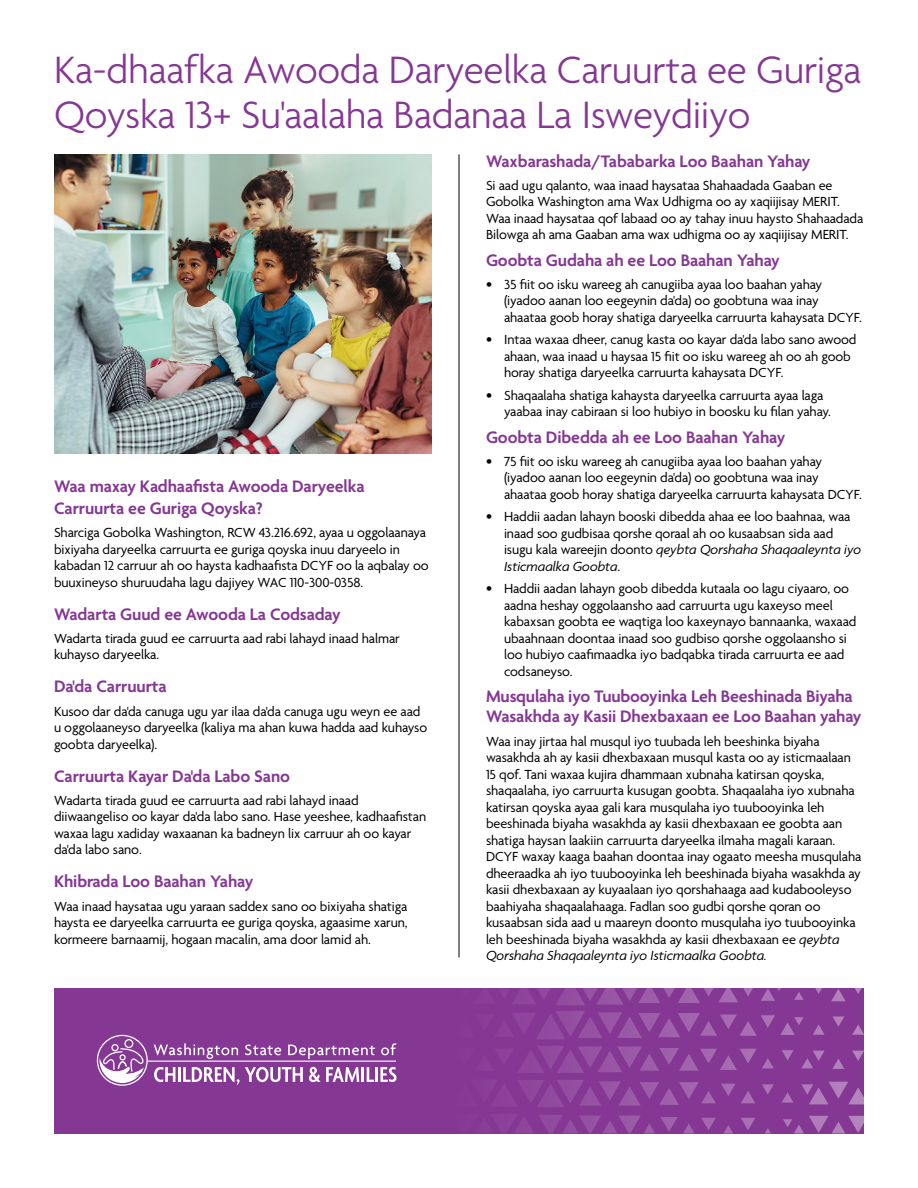
<style>
.page{position:relative;width:918px;height:1188px;background:#fff}
.page>*{position:absolute;margin:0;border:0;box-sizing:border-box;transform-origin:0 0}
.t1{font:300 41.25px/44.8px "Agenda";letter-spacing:-.005em;color:#853794}
.t2{font:600 18px/21.8px "Agenda";letter-spacing:-.005em;color:#853794}
.t3{font:14.25px/16.5px "Agenda";letter-spacing:-.005em;color:#000}
.s1{font-size:16.5px}
.s2{font-style:italic}
</style>
<div class="page">
<div style="left:54px;top:988px;width:810px;height:145px;background:#853794"></div>
<svg style="left:661px;top:1117px;width:33px;height:16px"></svg>
<svg style="left:782px;top:1092px;width:12px;height:11px"></svg>
<svg style="left:782px;top:1050px;width:12px;height:10px"></svg>
<svg style="left:762px;top:1084px;width:12px;height:11px"></svg>
<svg style="left:765px;top:1128px;width:6px;height:5px"></svg>
<svg style="left:741px;top:1118px;width:14px;height:12px"></svg>
<svg style="left:724px;top:1125px;width:9px;height:8px"></svg>
<svg style="left:701px;top:1118px;width:15px;height:12px"></svg>
<svg style="left:507px;top:1046px;width:267px;height:27px"></svg>
<svg style="left:507px;top:988px;width:246px;height:17px"></svg>
<svg style="left:507px;top:1114px;width:148px;height:19px"></svg>
<svg style="left:507px;top:1080px;width:248px;height:27px"></svg>
<svg style="left:783px;top:1116px;width:81px;height:17px"></svg>
<svg style="left:801px;top:1082px;width:63px;height:22px"></svg>
<svg style="left:802px;top:1051px;width:22px;height:17px"></svg>
<svg style="left:852px;top:1024px;width:12px;height:11px"></svg>
<svg style="left:832px;top:1059px;width:12px;height:10px"></svg>
<svg style="left:832px;top:1016px;width:12px;height:11px"></svg>
<svg style="left:852px;top:1051px;width:12px;height:10px"></svg>
<svg style="left:813px;top:1024px;width:12px;height:11px"></svg>
<svg style="left:794px;top:992px;width:10px;height:8px"></svg>
<svg style="left:761px;top:988px;width:20px;height:13px"></svg>
<svg style="left:507px;top:1011px;width:297px;height:29px"></svg>
<svg style="left:815px;top:988px;width:7px;height:6px"></svg>
<svg style="left:831px;top:989px;width:15px;height:12px"></svg>
<svg style="left:855px;top:988px;width:7px;height:6px"></svg>
<svg style="left:154px;top:1067px;width:21px;height:15px"></svg>
<hr style="left:178px;top:1067px;width:3px;height:15px;background:#fff">
<svg style="left:183px;top:1067px;width:120px;height:18px"></svg>
<svg style="left:309px;top:1067px;width:50px;height:15px"></svg>
<hr style="left:361px;top:1067px;width:3px;height:15px;background:#fff">
<svg style="left:367px;top:1067px;width:7px;height:15px"></svg>
<hr style="left:375px;top:1067px;width:3px;height:15px;background:#fff">
<svg style="left:380px;top:1067px;width:17px;height:15px"></svg>
<hr style="left:147px;top:1061px;width:249px;height:1px;background:#fff">
<svg style="left:154px;top:1043px;width:84px;height:16px"></svg>
<svg style="left:245px;top:1044px;width:36px;height:11px"></svg>
<svg style="left:288px;top:1045px;width:87px;height:14px"></svg>
<svg style="left:381px;top:1043px;width:15px;height:12px"></svg>
<div style="left:97px;top:1035px;width:51px;height:51px;border:1px solid #fff;border-radius:50%"></div>
<div style="left:124px;top:1039px;width:9px;height:9px;border:1px solid #fff;border-radius:50%"></div>
<div style="left:111px;top:1044px;width:8px;height:7px;border:1px solid #fff;border-radius:50%"></div>
<svg style="left:100px;top:1047px;width:46px;height:36px"></svg>
<img style="left:54px;top:154px;width:378px;height:299px">
<hr style="left:459px;top:154px;width:1px;height:803px;background:#000">
<h1 class="t1" style="left:54px;top:50px;width:809px">Ka-dhaafka Awooda Daryeelka Caruurta ee Guriga<br>Qoyska 13+ Su'aalaha Badanaa La Isweydiiyo</h1>
<p class="t2" style="left:54px;top:477px;width:312px">Waa maxay Kadhaafista Awooda Daryeelka<br>Carruurta ee Guriga Qoyska?</p>
<p class="t3" style="left:54px;top:525px;width:376px">Sharciga Gobolka Washington, RCW 43.216.692, ayaa u oggolaanaya bixiyaha daryeelka carruurta ee guriga qoyska inuu daryeelo in kabadan 12 carruur ah oo haysta kadhaafista DCYF oo la aqbalay oo buuxineyso shuruudaha lagu dajiyey WAC 110-300-0358.</p>
<p class="t2" style="left:54px;top:604px;width:288px">Wadarta Guud ee Awooda La Codsaday</p>
<p class="t3" style="left:54px;top:631px;width:347px">Wadarta tirada guud ee carruurta aad rabi lahayd inaad halmar kuhayso daryeelka.</p>
<p class="t2" style="left:54px;top:677px;width:114px">Da'da Carruurta</p>
<p class="t3" style="left:54px;top:704px;width:375px">Kusoo dar da'da canuga ugu yar ilaa da'da canuga ugu weyn ee aad u oggolaaneyso daryeelka (kaliya ma ahan kuwa hadda aad kuhayso goobta daryeelka).</p>
<p class="t2" style="left:54px;top:766px;width:238px">Carruurta Kayar Da'da Labo Sano</p>
<p class="t3" style="left:54px;top:793px;width:374px">Wadarta tirada guud ee carruurta aad rabi lahayd inaad diiwaangeliso oo kayar da'da labo sano. Hase yeeshee, kadhaafistan waxaa lagu xadiday waxaanan ka badneyn lix carruur ah oo kayar da'da labo sano.</p>
<p class="t2" style="left:54px;top:872px;width:201px">Khibrada Loo Baahan Yahay</p>
<p class="t3" style="left:54px;top:899px;width:355px;text-align:justify">Waa inaad haysataa ugu yaraan saddex sano oo bixiyaha shatiga haysta ee daryeelka carruurta ee guriga qoyska, agaasime xarun, kormeere barnaamij, hogaan macalin, ama door lamid ah.</p>
<p class="t2" style="left:486px;top:151px;width:326px">Waxbarashada/Tababarka Loo Baahan Yahay</p>
<p class="t3" style="left:486px;top:178px;width:379px">Si aad ugu qalanto, waa inaad haysataa Shahaadada Gaaban ee Gobolka Washington ama Wax Udhigma oo ay xaqiijisay MERIT.<br>Waa inaad haysataa qof labaad oo ay tahay inuu haysto Shahaadada Bilowga ah ama Gaaban ama wax udhigma oo ay xaqiijisay MERIT.</p>
<p class="t2" style="left:486px;top:250px;width:295px">Goobta Gudaha ah ee Loo Baahan Yahay</p>
<p class="t3" style="left:504px;top:277px;width:359px;text-indent:-18px"><span class="s1">•</span> 35 fiit oo isku wareeg ah canugiiba ayaa loo baahan yahay (iyadoo aanan loo eegeynin da'da) oo goobtuna waa inay ahaataa goob horay shatiga daryeelka carruurta kahaysata DCYF.</p>
<p class="t3" style="left:504px;top:332px;width:354px;text-indent:-18px"><span class="s1">•</span> Intaa waxaa dheer, canug kasta oo kayar da'da labo sano awood ahaan, waa inaad u haysaa 15 fiit oo isku wareeg ah oo ah goob horay shatiga daryeelka carruurta kahaysata DCYF.</p>
<p class="t3" style="left:504px;top:388px;width:329px;text-indent:-18px"><span class="s1">•</span> Shaqaalaha shatiga kahaysta daryeelka carruurta ayaa laga yaabaa inay cabiraan si loo hubiyo in boosku ku filan yahay.</p>
<p class="t2" style="left:486px;top:427px;width:301px">Goobta Dibedda ah ee Loo Baahan Yahay</p>
<p class="t3" style="left:504px;top:454px;width:359px;text-indent:-18px"><span class="s1">•</span> 75 fiit oo isku wareeg ah canugiiba ayaa loo baahan yahay (iyadoo aanan loo eegeynin da'da) oo goobtuna waa inay ahaataa goob horay shatiga daryeelka carruurta kahaysata DCYF.</p>
<p class="t3" style="left:504px;top:509px;width:359px;text-indent:-18px"><span class="s1">•</span> Haddii aadan lahayn booski dibedda ahaa ee loo baahnaa, waa inaad soo gudbisaa qorshe qoraal ah oo kusaabsan sida aad isugu kala wareejin doonto <span class="s2">qeybta Qorshaha Shaqaaleynta iyo Isticmaalka Goobta</span>.</p>
<p class="t3" style="left:504px;top:581px;width:354px;text-indent:-18px"><span class="s1">•</span> Haddii aadan lahayn goob dibedda kutaala oo lagu ciyaaro, oo aadna heshay oggolaansho aad carruurta ugu kaxeyso meel kabaxsan goobta ee waqtiga loo kaxeynayo bannaanka, waxaad ubaahnaan doontaa inaad soo gudbiso qorshe oggolaansho si loo hubiyo caafimaadka iyo badqabka tirada carruurta ee aad codsaneyso.</p>
<p class="t2" style="left:486px;top:687px;width:377px;line-height:20.2px">Musqulaha iyo Tuubooyinka Leh Beeshinada Biyaha<br>Wasakhda ay Kasii Dhexbaxaan ee Loo Baahan yahay</p>
<p class="t3" style="left:486px;top:734px;width:377px">Waa inay jirtaa hal musqul iyo tuubada leh beeshinka biyaha wasakhda ah ay kasii dhexbaxaan musqul kasta oo ay isticmaalaan 15 qof. Tani waxaa kujira dhammaan xubnaha katirsan qoyska, shaqaalaha, iyo carruurta kusugan goobta. Shaqaalaha iyo xubnaha katirsan qoyska ayaa gali kara musqulaha iyo tuubooyinka leh beeshinada biyaha wasakhda ay kasii dhexbaxaan ee goobta aan shatiga haysan laakiin carruurta daryeelka ilmaha magali karaan.<br>DCYF waxay kaaga baahan doontaa inay ogaato meesha musqulaha dheeraadka ah iyo tuubooyinka leh beeshinada biyaha wasakhda ay kasii dhexbaxaan ay kuyaalaan iyo qorshahaaga aad kudabooleyso baahiyaha shaqaalahaaga. Fadlan soo gudbi qorshe qoran oo kusaabsan sida aad u maareyn doonto musqulaha iyo tuubooyinka leh beeshinada biyaha wasakhda ay kasii dhexbaxaan ee <span class="s2">qeybta Qorshaha Shaqaaleynta iyo Isticmaalka Goobta.</span></p>
</div>
